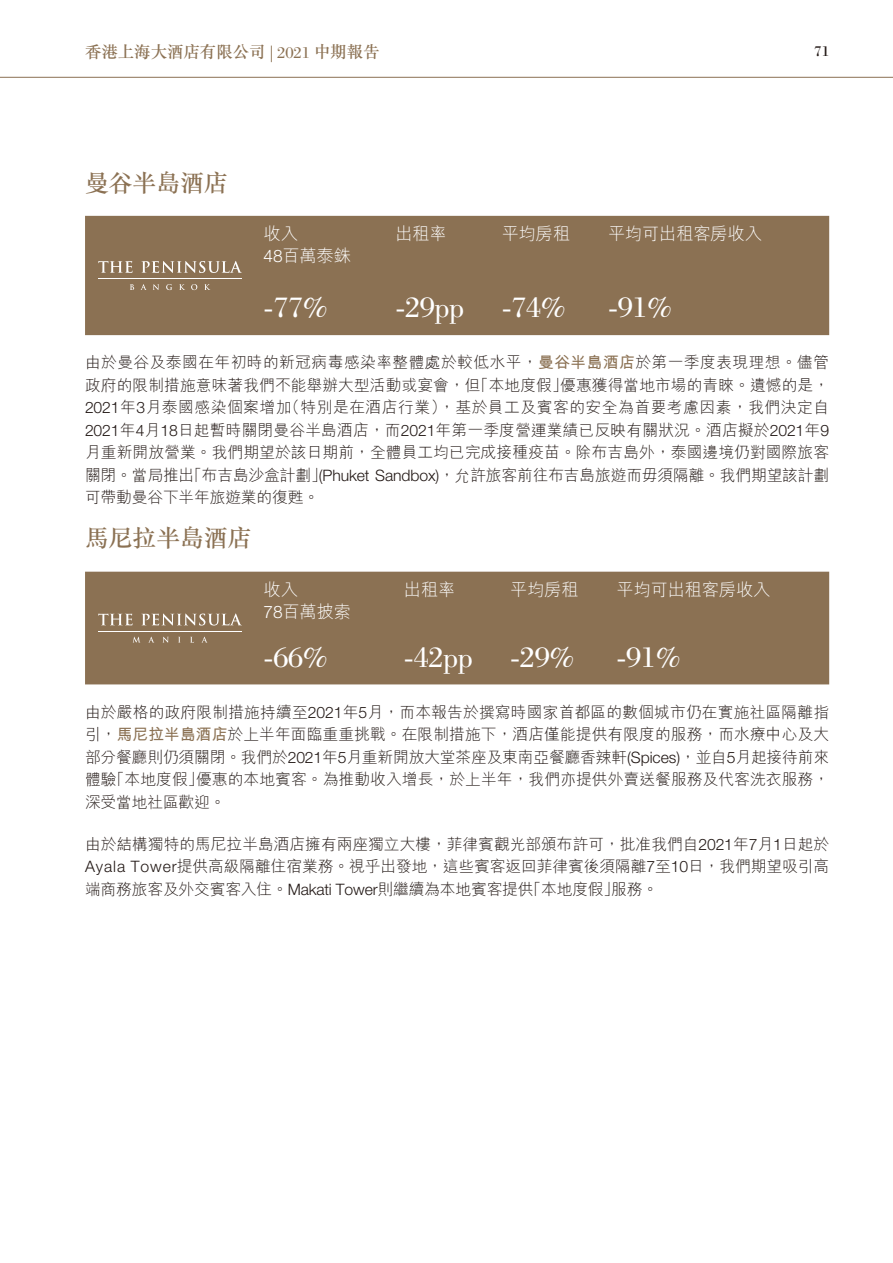
<style>
.page{position:relative;width:893px;height:1263px;background:#fff}
.page>*{position:absolute;margin:0;border:0;box-sizing:border-box;transform-origin:0 0}
.t1{font:30px "Bodoni Std";letter-spacing:-.01em;color:#fff}
.t2{font:24px "M Sung HK Medium E Ten B5 H";letter-spacing:-.01em;color:#8b7153}
.t3{font:17.25px/22.5px "M Hei HK Light E Ten B5 H";letter-spacing:-.01em;color:#fff}
.t4{font:16.5px "M Sung HK Medium E Ten B5 H";letter-spacing:-.005em;color:#8b7153}
.t5{font:15.75px/22.5px "M Hei HK Light E Ten B5 H";letter-spacing:-.01em;color:#231916;text-align:justify}
.t6{font:15px "Bodoni Std";color:#231916}
.s1{font-family:"Bodoni Std"}
.s2{font-family:"Helvetica Neue LT Std";font-weight:300}
.s3{font-family:"M Hei HK Bold E Ten B5 H";color:#8b7153}
</style>
<div class="page">
<hr style="left:0;top:77px;width:893px;height:1px;background:#8b7153">
<div style="left:85px;top:216px;width:744px;height:119px;background:#8b7153"></div>
<div style="left:95px;top:245px;width:150px;height:60px;background:#8b7153"></div>
<svg style="left:98px;top:261px;width:35px;height:12px"></svg>
<svg style="left:141px;top:261px;width:101px;height:12px"></svg>
<svg style="left:130px;top:284px;width:4px;height:6px"></svg>
<svg style="left:140px;top:284px;width:7px;height:6px"></svg>
<svg style="left:153px;top:284px;width:6px;height:6px"></svg>
<svg style="left:166px;top:284px;width:6px;height:6px"></svg>
<svg style="left:179px;top:284px;width:6px;height:6px"></svg>
<svg style="left:191px;top:284px;width:6px;height:6px"></svg>
<svg style="left:204px;top:284px;width:6px;height:6px"></svg>
<hr style="left:98px;top:278px;width:144px;height:1px;background:#fff">
<div style="left:85px;top:572px;width:744px;height:112px;background:#8b7153"></div>
<div style="left:95px;top:598px;width:150px;height:60px;background:#8b7153"></div>
<svg style="left:98px;top:613px;width:35px;height:12px"></svg>
<svg style="left:141px;top:613px;width:100px;height:12px"></svg>
<hr style="left:98px;top:631px;width:144px;height:1px;background:#fff">
<svg style="left:133px;top:637px;width:7px;height:6px"></svg>
<svg style="left:148px;top:637px;width:6px;height:6px"></svg>
<svg style="left:162px;top:637px;width:7px;height:6px"></svg>
<svg style="left:178px;top:637px;width:3px;height:6px"></svg>
<svg style="left:190px;top:637px;width:4px;height:6px"></svg>
<svg style="left:201px;top:637px;width:7px;height:6px"></svg>
<p class="t4" style="left:85px;top:46px;width:296px">香港上海大酒店有限公司 <span class="s1">| 2021</span> 中期報告</p>
<p class="t6" style="left:814px;top:45px;width:16px">71</p>
<h2 class="t2" style="left:85px;top:173px;width:144px">曼谷半島酒店</h2>
<p class="t3" style="left:264px;top:224px;width:89px">收入<br><span class="s2">48</span>百萬泰銖</p>
<p class="t3" style="left:395px;top:224px;width:53px">出租率</p>
<p class="t3" style="left:502px;top:224px;width:70px">平均房租</p>
<p class="t3" style="left:608px;top:224px;width:155px">平均可出租客房收入</p>
<h1 class="t1" style="left:264px;top:295px;width:66px">-77%</h1>
<h1 class="t1" style="left:395px;top:295px;width:70px">-29pp</h1>
<h1 class="t1" style="left:502px;top:295px;width:66px">-74%</h1>
<h1 class="t1" style="left:608px;top:295px;width:66px">-91%</h1>
<p class="t5" style="left:85px;top:353px;width:746px">由於曼谷及泰國在年初時的新冠病毒感染率整體處於較低水平，<span class="s3">曼谷半島酒店</span>於第一季度表現理想。儘管政府的限制措施意味著我們不能舉辦大型活動或宴會，但「本地度假」優惠獲得當地市場的青睞。遺憾的是，<span class="s2">2021</span>年<span class="s2">3</span>月泰國感染個案增加（特別是在酒店行業），基於員工及賓客的安全為首要考慮因素，我們決定自<span class="s2">2021</span>年<span class="s2">4</span>月<span class="s2">18</span>日起暫時關閉曼谷半島酒店，而<span class="s2">2021</span>年第一季度營運業績已反映有關狀況。酒店擬於<span class="s2">2021</span>年<span class="s2">9</span>月重新開放營業。我們期望於該日期前，全體員工均已完成接種疫苗。除布吉島外，泰國邊境仍對國際旅客關閉。當局推出「布吉島沙盒計劃」<span class="s2">(Phuket Sandbox)</span>，允許旅客前往布吉島旅遊而毋須隔離。我們期望該計劃可帶動曼谷下半年旅遊業的復甦。</p>
<h2 class="t2" style="left:85px;top:529px;width:168px">馬尼拉半島酒店</h2>
<p class="t3" style="left:264px;top:580px;width:89px">收入<br><span class="s2">78</span>百萬披索</p>
<p class="t3" style="left:404px;top:580px;width:53px">出租率</p>
<p class="t3" style="left:510px;top:580px;width:70px">平均房租</p>
<p class="t3" style="left:617px;top:580px;width:155px">平均可出租客房收入</p>
<h1 class="t1" style="left:264px;top:645px;width:66px">-66%</h1>
<h1 class="t1" style="left:404px;top:645px;width:70px">-42pp</h1>
<h1 class="t1" style="left:510px;top:645px;width:66px">-29%</h1>
<h1 class="t1" style="left:617px;top:645px;width:66px">-91%</h1>
<p class="t5" style="left:85px;top:703px;width:746px">由於嚴格的政府限制措施持續至<span class="s2">2021</span>年<span class="s2">5</span>月，而本報告於撰寫時國家首都區的數個城市仍在實施社區隔離指引，<span class="s3">馬尼拉半島酒店</span>於上半年面臨重重挑戰。在限制措施下，酒店僅能提供有限度的服務，而水療中心及大部分餐廳則仍須關閉。我們於<span class="s2">2021</span>年<span class="s2">5</span>月重新開放大堂茶座及東南亞餐廳香辣軒<span class="s2">(Spices)</span>，並自<span class="s2">5</span>月起接待前來體驗「本地度假」優惠的本地賓客。為推動收入增長，於上半年，我們亦提供外賣送餐服務及代客洗衣服務，深受當地社區歡迎。</p>
<p class="t5" style="left:85px;top:835px;width:746px">由於結構獨特的馬尼拉半島酒店擁有兩座獨立大樓，菲律賓觀光部頒布許可，批准我們自<span class="s2">2021</span>年<span class="s2">7</span>月<span class="s2">1</span>日起於<span class="s2">Ayala Tower</span>提供高級隔離住宿業務。視乎出發地，這些賓客返回菲律賓後須隔離<span class="s2">7</span>至<span class="s2">10</span>日，我們期望吸引高端商務旅客及外交賓客入住。<span class="s2">Makati Tower</span>則繼續為本地賓客提供「本地度假」服務。</p>
</div>
